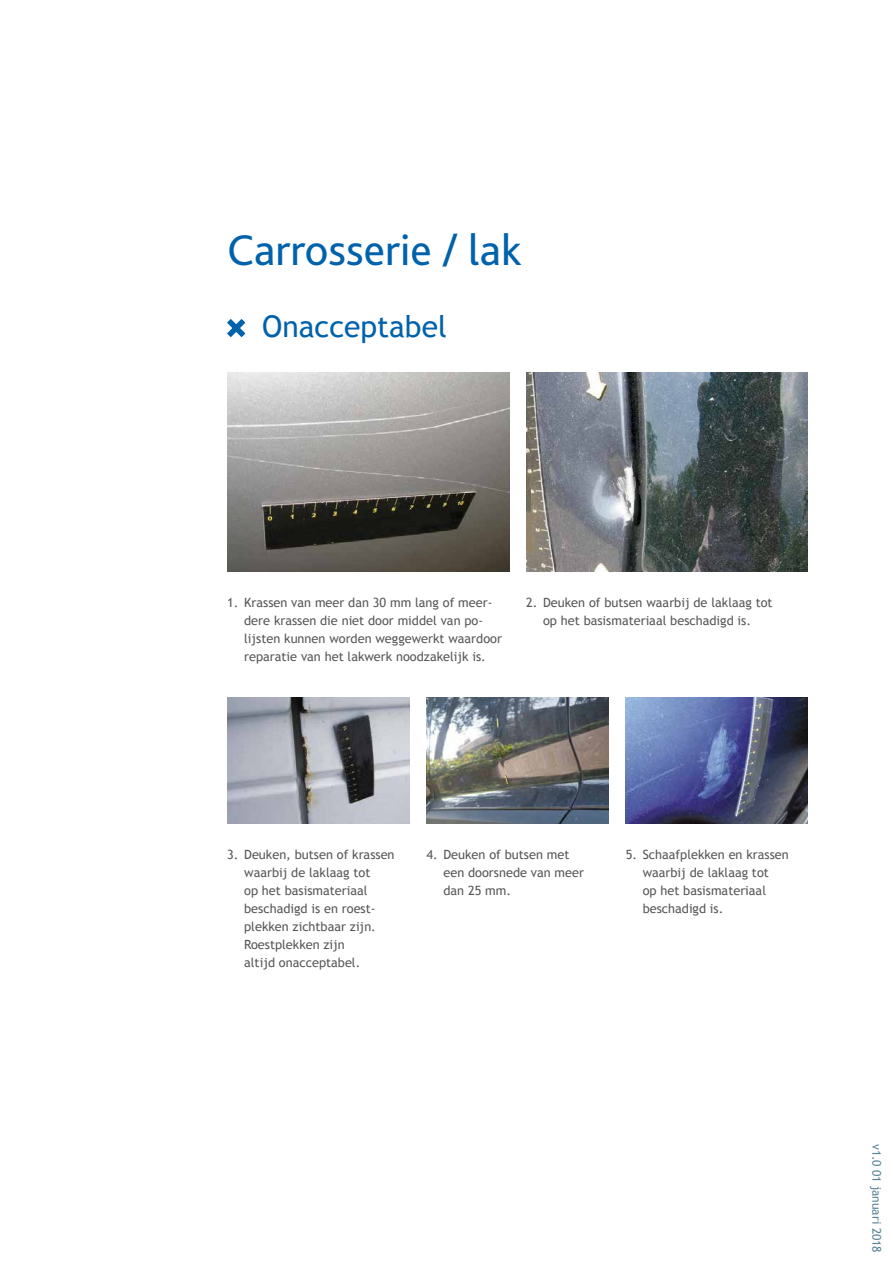
<style>
.page{position:relative;width:893px;height:1263px;background:#fff}
.page>*{position:absolute;margin:0;border:0;box-sizing:border-box;transform-origin:0 0}
.t1{font:45px "Bliss 2";color:#0062ac}
.t2{font:30px "Trebuchet MS";color:#0062ac}
.t3{font:12.75px/18px "Trebuchet MS";color:#58585a}
.t4{font:12px "Trebuchet MS";letter-spacing:-.005em;color:#5a8497}
</style>
<div class="page">
<img style="left:227px;top:373px;width:282px;height:198px">
<img style="left:526px;top:373px;width:282px;height:198px">
<svg style="left:227px;top:319px;width:18px;height:18px"></svg>
<img style="left:227px;top:697px;width:182px;height:126px">
<img style="left:426px;top:697px;width:183px;height:126px">
<img style="left:626px;top:697px;width:182px;height:126px">
<h1 class="t1" style="left:227px;top:222px;width:296px">Carrosserie / lak</h1>
<h2 class="t2" style="left:262px;top:309px;width:186px">Onacceptabel</h2>
<p class="t3" style="left:244px;top:594px;width:259px;text-indent:-17px">1. Krassen van meer dan 30 mm lang of meer&shy;dere krassen die niet door middel van po&shy;lijsten kunnen worden weggewerkt waardoor reparatie van het lakwerk noodzakelijk is.</p>
<p class="t3" style="left:526px;top:594px;width:248px;text-align:center">2. Deuken of butsen waarbij de laklaag tot op het basismateriaal beschadigd is.</p>
<p class="t3" style="left:244px;top:846px;width:152px;text-indent:-17px">3. Deuken, butsen of krassen waarbij de laklaag tot<br>op het basismateriaal beschadigd is en roest&shy;plekken zichtbaar zijn.<br>Roestplekken zijn<br>altijd onacceptabel.</p>
<p class="t3" style="left:443px;top:846px;width:142px;text-indent:-17px">4. Deuken of butsen met een doorsnede van meer dan 25 mm.</p>
<p class="t3" style="left:643px;top:846px;width:148px;text-indent:-17px">5. Schaafplekken en krassen waarbij de laklaag tot<br>op het basismateriaal beschadigd is.</p>
<p class="t4" style="left:884px;top:1144px;width:110px;rotate:90deg">v1.0 01 januari 2018</p>
</div>
